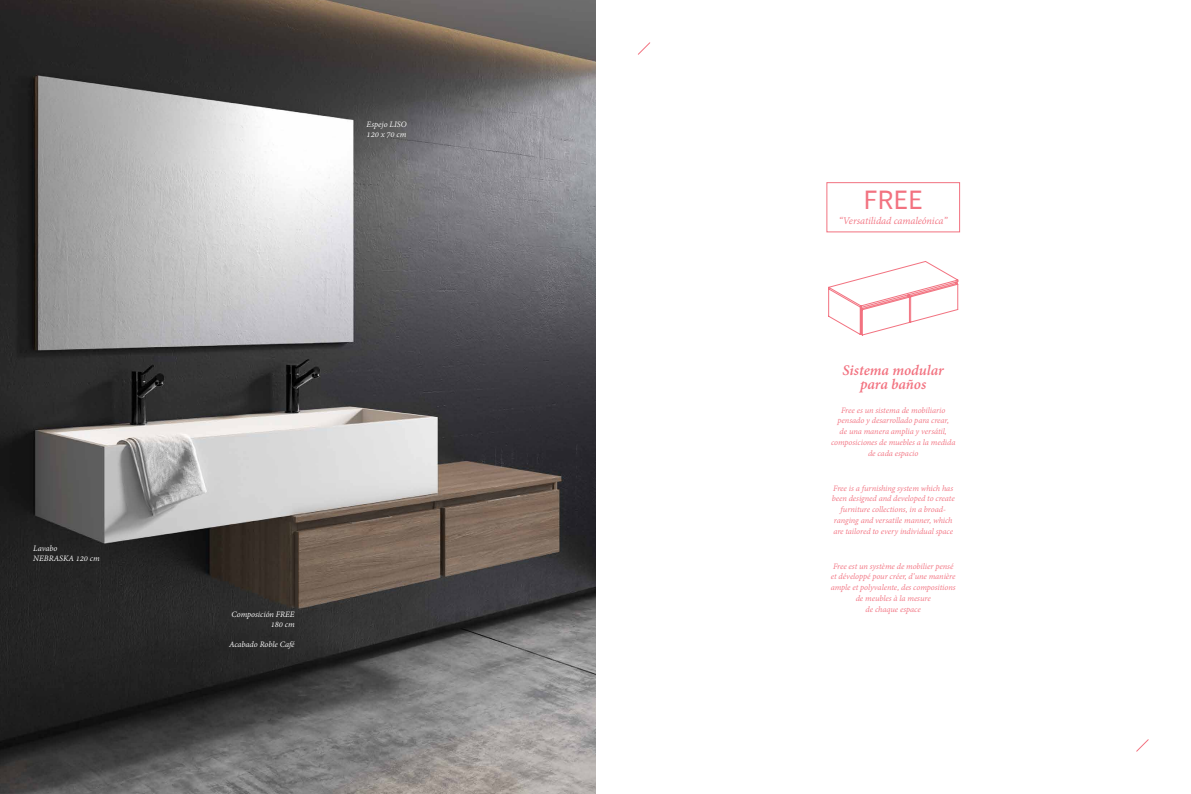
<style>
.page{position:relative;width:1191px;height:794px;background:#fff}
.page>*{position:absolute;margin:0;border:0;box-sizing:border-box;transform-origin:0 0}
.t1{font:28px "Source Sans Pro";color:#f27280}
.t2{font:italic 700 16px/14px "Adobe Devanagari";letter-spacing:-.005em;color:#f27280;text-align:center}
.t3{font:italic 11px "Adobe Devanagari";letter-spacing:-.005em;color:#f27280}
.t4{font:italic 9px/10.8px "Adobe Devanagari";letter-spacing:-.005em;color:#f27280;text-align:center}
.t5{font:italic 9px/10px "Adobe Devanagari";color:#fff}
</style>
<div class="page">
<img style="left:0;top:0;width:595px;height:794px">
<div style="left:826px;top:182px;width:134px;height:50px;border:1px solid #f27280"></div>
<svg style="left:828px;top:261px;width:130px;height:74px"></svg>
<svg style="left:638px;top:42px;width:12px;height:13px"></svg>
<svg style="left:1136px;top:739px;width:12px;height:13px"></svg>
<p class="t5" style="left:367px;top:120px;width:41px">Espejo LISO<br>120 x 70 cm</p>
<p class="t5" style="left:33px;top:544px;width:68px">Lavabo<br>NEBRASKA 120 cm</p>
<p class="t5" style="left:231px;top:610px;width:65px;text-align:right">Composición FREE<br>180 cm</p>
<p class="t5" style="left:229px;top:640px;width:67px">Acabado Roble Café</p>
<h1 class="t1" style="left:863px;top:182px;width:61px">FREE</h1>
<p class="t3" style="left:839px;top:214px;width:110px">“Versatilidad camaleónica”</p>
<h2 class="t2" style="left:842px;top:365px;width:103px">Sistema modular para baños</h2>
<p class="t4" style="left:831px;top:405px;width:126px">Free es un sistema de mobiliario pensado y desarrollado para crear,<br>de una manera amplia y versátil, composiciones de muebles a la medida de cada espacio</p>
<p class="t4" style="left:831px;top:483px;width:125px">Free is a furnishing system which has been designed and developed to create furniture collections, in a broad&shy;ranging and versatile manner, which are tailored to every individual space</p>
<p class="t4" style="left:830px;top:561px;width:126px">Free est un système de mobilier pensé et développé pour créer, d’une manière ample et polyvalente, des compositions de meubles à la mesure<br>de chaque espace</p>
</div>
